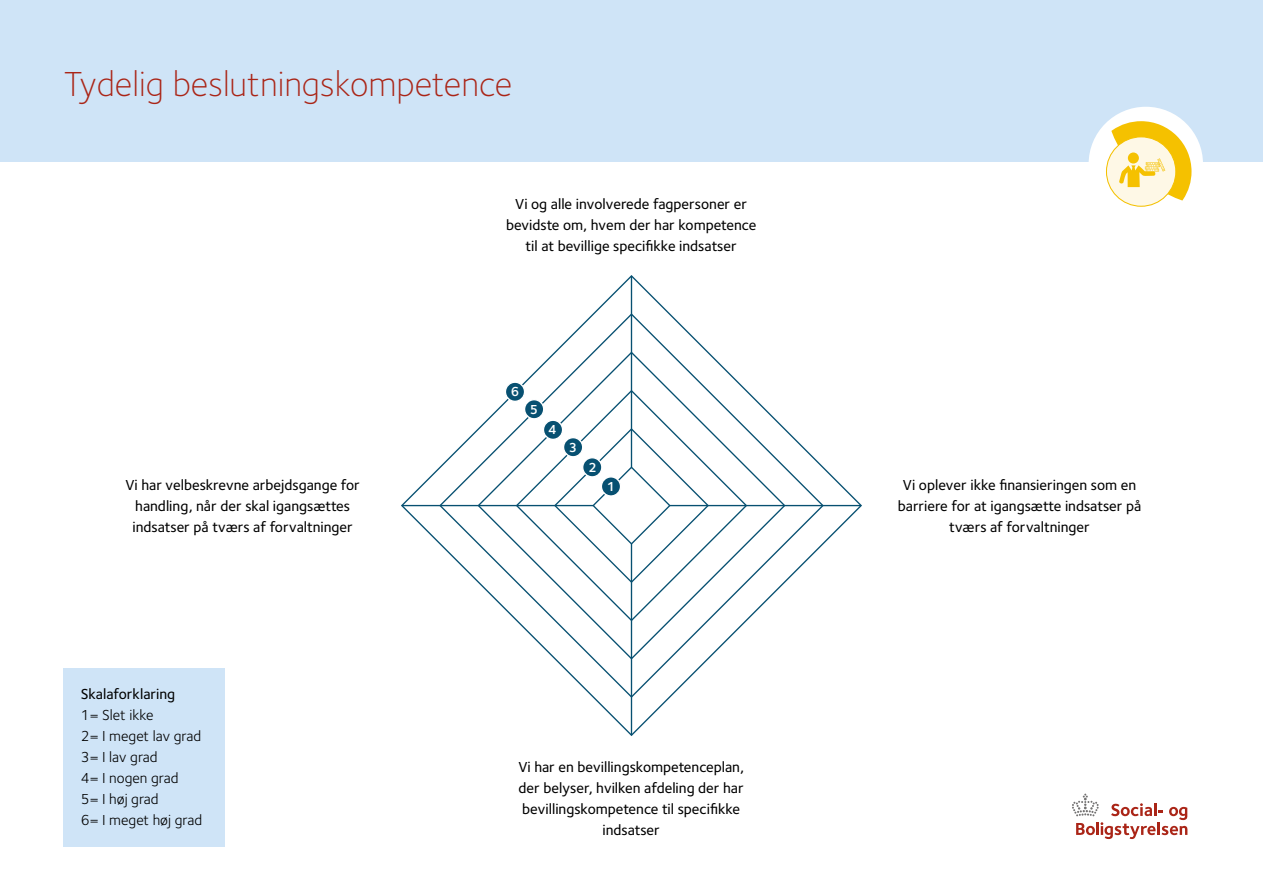
<style>
.page{position:relative;width:1263px;height:893px;background:#fff}
.page>*{position:absolute;margin:0;border:0;box-sizing:border-box;transform-origin:0 0}
.t1{font:300 36px "Foundry Sterling";color:#aa2517}
.U_linje_center{font:500 15px/21px "Foundry Sterling";color:#000;text-align:center}
.Boks_u_afstand{font:15px "Foundry Sterling";color:#000}
.Boks_u_afstand-2{font:500 15px "Foundry Sterling";color:#000}
.t2{font:13.5px "Foundry Sterling Demi 2";color:#fff}
</style>
<div class="page">
<div style="left:0;top:0;width:1263px;height:162px;background:#cfe4f7"></div>
<svg style="left:1072px;top:794px;width:115px;height:45px"></svg>
<div style="left:1088px;top:107px;width:115px;height:114px;background:#fff;border-radius:50%"></div>
<svg style="left:401px;top:275px;width:461px;height:461px"></svg>
<svg style="left:438px;top:312px;width:387px;height:387px"></svg>
<svg style="left:476px;top:351px;width:310px;height:310px"></svg>
<svg style="left:515px;top:389px;width:233px;height:233px"></svg>
<svg style="left:553px;top:427px;width:157px;height:157px"></svg>
<hr style="left:631px;top:276px;width:1px;height:191px;background:#075071">
<hr style="left:402px;top:505px;width:191px;height:1px;background:#075071">
<div style="left:601px;top:477px;width:19px;height:19px;background:#075071;border-radius:50%"></div>
<div style="left:601px;top:476px;width:20px;height:21px;border:1px solid #fff;border-radius:50%"></div>
<div style="left:583px;top:458px;width:19px;height:19px;background:#075071;border-radius:50%"></div>
<div style="left:582px;top:457px;width:20px;height:21px;border:1px solid #fff;border-radius:50%"></div>
<div style="left:563px;top:438px;width:20px;height:19px;background:#075071;border-radius:50%"></div>
<div style="left:563px;top:437px;width:20px;height:20px;border:1px solid #fff;border-radius:50%"></div>
<div style="left:543px;top:420px;width:20px;height:19px;background:#075071;border-radius:50%"></div>
<div style="left:543px;top:420px;width:20px;height:20px;border:1px solid #fff;border-radius:50%"></div>
<div style="left:525px;top:400px;width:19px;height:19px;background:#075071;border-radius:50%"></div>
<div style="left:524px;top:399px;width:20px;height:20px;border:1px solid #fff;border-radius:50%"></div>
<svg style="left:505px;top:382px;width:20px;height:19px"></svg>
<div style="left:505px;top:381px;width:20px;height:21px;border:1px solid #fff;border-radius:50%"></div>
<hr style="left:631px;top:544px;width:1px;height:191px;background:#075071">
<hr style="left:670px;top:505px;width:191px;height:1px;background:#075071">
<svg style="left:1106px;top:137px;width:70px;height:69px"></svg>
<svg style="left:1111px;top:121px;width:80px;height:80px"></svg>
<div style="left:1128px;top:152px;width:11px;height:12px;background:#f5c100;border-radius:50%"></div>
<div style="left:64px;top:668px;width:161px;height:52px;background:#cfe4f7"></div>
<div style="left:64px;top:710px;width:161px;height:52px;background:#cfe4f7"></div>
<div style="left:64px;top:752px;width:161px;height:52px;background:#cfe4f7"></div>
<div style="left:64px;top:794px;width:161px;height:52px;background:#cfe4f7"></div>
<h1 class="t1" style="left:64px;top:63px;width:450px">Tydelig beslutningskompetence</h1>
<p class="U_linje_center" style="left:506px;top:194px;width:252px">Vi og alle involverede fagpersoner er bevidste om, hvem der har kompetence til at bevillige specifikke indsatser</p>
<p class="U_linje_center" style="left:125px;top:474px;width:236px">Vi har velbeskrevne arbejdsgange for handling, når der skal igangsættes indsatser på tværs af forvaltninger</p>
<p class="Boks_u_afstand-2" style="left:81px;top:686px;width:96px">Skalaforklaring</p>
<p class="Boks_u_afstand" style="left:81px;top:707px;width:74px">1= Slet ikke</p>
<p class="Boks_u_afstand" style="left:81px;top:728px;width:122px">2= I meget lav grad</p>
<p class="Boks_u_afstand" style="left:81px;top:749px;width:78px">3= I lav grad</p>
<p class="Boks_u_afstand" style="left:81px;top:770px;width:99px">4= I nogen grad</p>
<p class="Boks_u_afstand" style="left:81px;top:791px;width:79px">5= I høj grad</p>
<p class="Boks_u_afstand" style="left:81px;top:812px;width:123px">6= I meget høj grad</p>
<p class="t2" style="left:511px;top:383px;width:10px">6</p>
<p class="t2" style="left:530px;top:402px;width:10px">5</p>
<p class="t2" style="left:548px;top:422px;width:10px">4</p>
<p class="t2" style="left:569px;top:440px;width:10px">3</p>
<p class="t2" style="left:588px;top:459px;width:10px">2</p>
<p class="t2" style="left:607px;top:478px;width:10px">1</p>
<p class="U_linje_center" style="left:518px;top:757px;width:227px">Vi har en bevillingskompetenceplan, der belyser, hvilken afdeling der har bevillingskompetence til specifikke indsatser</p>
<p class="U_linje_center" style="left:898px;top:474px;width:245px">Vi oplever ikke finansieringen som en barriere for at igangsætte indsatser på tværs af forvaltninger</p>
</div>
